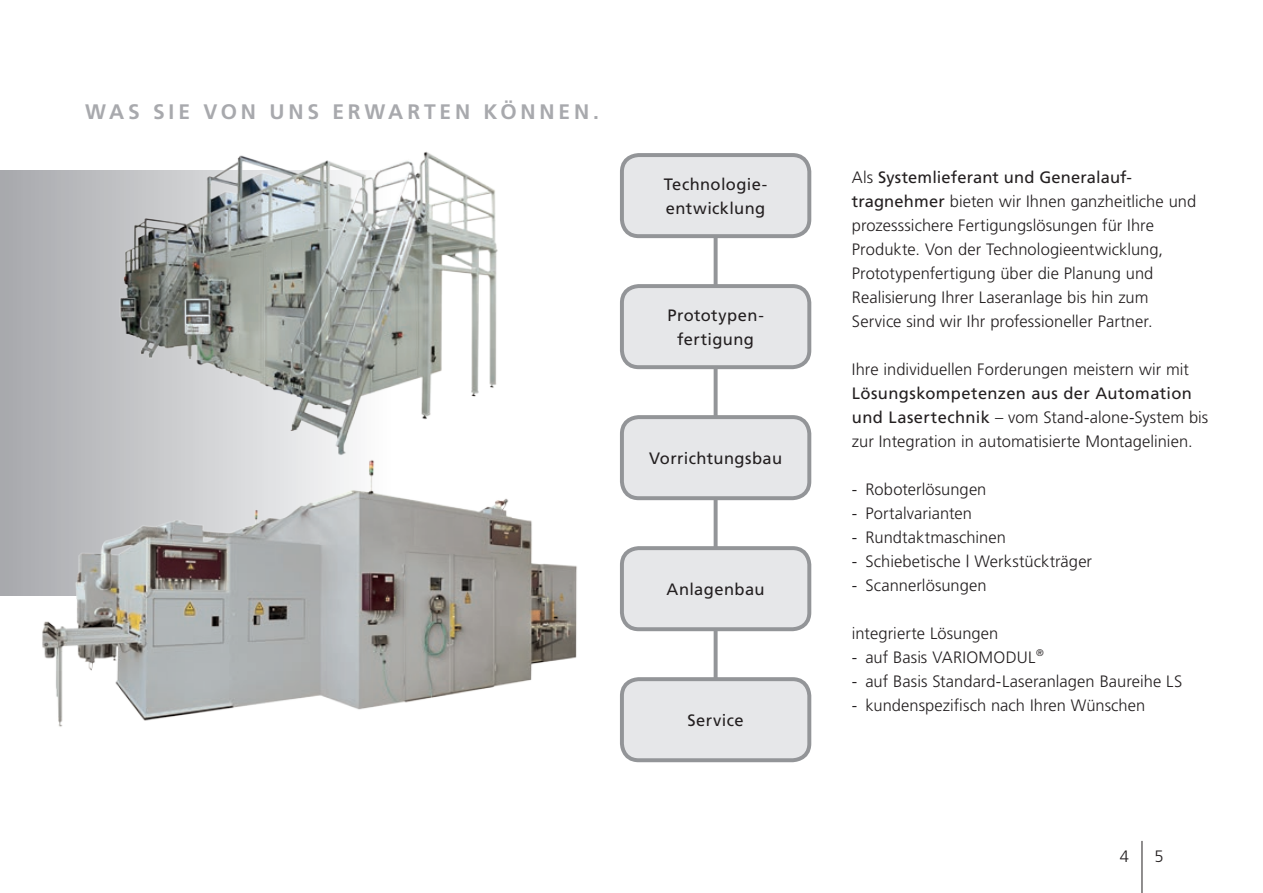
<style>
.page{position:relative;width:1263px;height:893px;background:#fff}
.page>*{position:absolute;margin:0;border:0;box-sizing:border-box;transform-origin:0 0}
.t1{font:700 21px "Frutiger";letter-spacing:.18em;color:#a8a9ad}
.t2{font:300 16.5px/24px "Frutiger";letter-spacing:.005em;color:#231f20}
.t3{font:16.5px/24px "Frutiger";letter-spacing:.02em;color:#231f20}
.s1{font-weight:300}
.s2{font-weight:400}
</style>
<div class="page">
<div style="left:0;top:170px;width:516px;height:425px;background:#b1b2b5"></div>
<img style="left:106px;top:151px;width:408px;height:295px">
<img style="left:32px;top:446px;width:545px;height:281px">
<svg style="left:714px;top:238px;width:4px;height:439px"></svg>
<div style="left:622px;top:286px;width:187px;height:81px;background:#e6e7e9;border-radius:17px"></div>
<div style="left:620px;top:284px;width:191px;height:85px;border:4px solid #939598;border-radius:17px"></div>
<div style="left:622px;top:548px;width:187px;height:81px;background:#e6e7e9;border-radius:17px"></div>
<div style="left:620px;top:546px;width:191px;height:85px;border:4px solid #939598;border-radius:17px"></div>
<div style="left:622px;top:155px;width:187px;height:81px;background:#e6e7e9;border-radius:17px"></div>
<div style="left:620px;top:153px;width:191px;height:85px;border:4px solid #939598;border-radius:17px"></div>
<div style="left:622px;top:417px;width:187px;height:81px;background:#e6e7e9;border-radius:17px"></div>
<div style="left:620px;top:415px;width:191px;height:85px;border:4px solid #939598;border-radius:17px"></div>
<div style="left:622px;top:679px;width:187px;height:81px;background:#e6e7e9;border-radius:17px"></div>
<div style="left:620px;top:677px;width:191px;height:85px;border:4px solid #939598;border-radius:17px"></div>
<hr style="left:1142px;top:841px;width:1px;height:52px;background:#231f20">
<p class="t1" style="left:85px;top:99px;width:515px">WAS SIE VON UNS ERWARTEN KÖNNEN.</p>
<p class="t3" style="left:664px;top:172px;width:105px">Technologie-</p>
<p class="t3" style="left:666px;top:196px;width:101px">entwicklung</p>
<p class="t3" style="left:667px;top:303px;width:98px">Prototypen-</p>
<p class="t3" style="left:677px;top:327px;width:78px">fertigung</p>
<p class="t3" style="left:649px;top:446px;width:135px">Vorrichtungsbau</p>
<p class="t3" style="left:667px;top:577px;width:99px">Anlagenbau</p>
<p class="t3" style="left:687px;top:708px;width:58px">Service</p>
<p class="t3" style="left:852px;top:165px;width:346px"><span class="s1">Als</span> Systemlieferant und Generalauf&shy;tragnehmer <span class="s1">bieten wir Ihnen ganzheitliche und</span></p>
<p class="t2" style="left:852px;top:213px;width:304px">prozesssichere Fertigungslösungen für Ihre</p>
<p class="t2" style="left:852px;top:237px;width:313px">Produkte. Von der Technologieentwicklung,</p>
<p class="t2" style="left:852px;top:261px;width:303px">Prototypenfertigung über die Planung und</p>
<p class="t2" style="left:852px;top:285px;width:298px">Realisierung Ihrer Laseranlage bis hin zum</p>
<p class="t2" style="left:852px;top:309px;width:302px">Service sind wir Ihr professioneller Partner.</p>
<p class="t2" style="left:852px;top:357px;width:358px">Ihre individuellen Forderungen meistern wir mit <span class="s2">Lösungskompetenzen aus der Automation und Lasertechnik</span> – vom Stand-alone-System bis zur Integration in automatisierte Montagelinien.</p>
<p class="t2" style="left:852px;top:477px;width:136px">- Roboterlösungen</p>
<p class="t2" style="left:852px;top:501px;width:122px">- Portalvarianten</p>
<p class="t2" style="left:852px;top:525px;width:156px">- Rundtaktmaschinen</p>
<p class="t2" style="left:852px;top:549px;width:242px">- Schiebetische | Werkstückträger</p>
<p class="t2" style="left:852px;top:573px;width:136px">- Scannerlösungen</p>
<p class="t2" style="left:852px;top:621px;width:148px">integrierte Lösungen</p>
<p class="t2" style="left:852px;top:645px;width:193px">- auf Basis VARIOMODUL<sup>®</sup></p>
<p class="t2" style="left:852px;top:669px;width:332px">- auf Basis Standard-Laseranlagen Baureihe LS</p>
<p class="t2" style="left:852px;top:693px;width:295px">- kundenspezifisch nach Ihren Wünschen</p>
<p class="t2" style="left:1120px;top:844px;width:11px">4</p>
<p class="t2" style="left:1154px;top:844px;width:11px">5</p>
</div>
